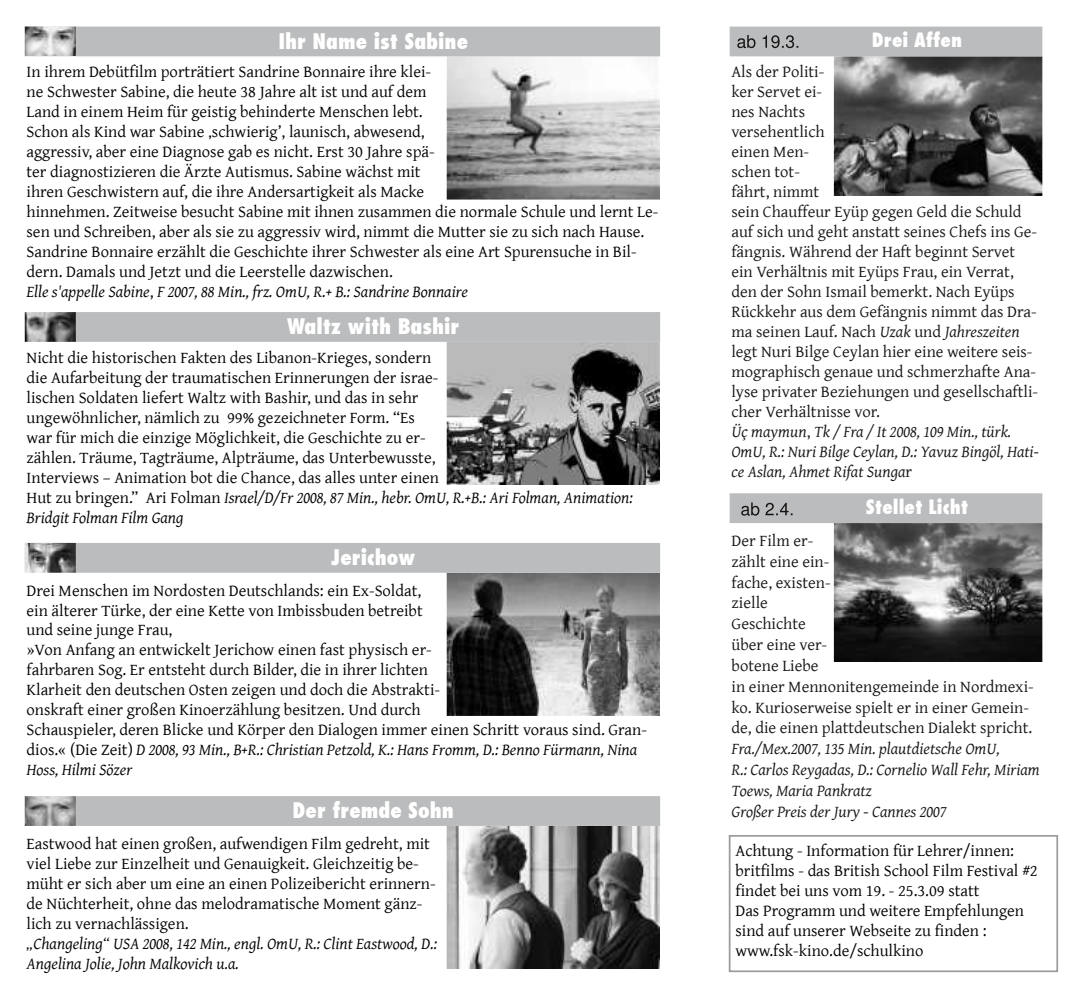
<style>
.page{position:relative;width:1092px;height:993px;background:#fff}
.page>*{position:absolute;margin:0;border:0;box-sizing:border-box;transform-origin:0 0}
.t1{font:21px "Fujiyama Extra Bold Plain";color:#fff}
.t2{font:19.25px "Fujiyama Extra Bold Plain";color:#fff}
.t3{font:16.62px/19.9px "Gentium";color:#000}
.t4{font:16.62px/19.9px "Gentium";color:#161413}
.t5{font:italic 16.62px/20.8px "Gentium";color:#161413}
.t6{font:italic 16.62px/19.9px "Gentium";color:#000}
.s1{font-style:italic}
</style>
<div class="page">
<div style="left:728px;top:834px;width:329px;height:137px;border:2px solid #9a9c9e"></div>
<img style="left:446px;top:56px;width:213px;height:143px">
<div style="left:25px;top:27px;width:635px;height:29px;background:#babcbe"></div>
<img style="left:833px;top:56px;width:209px;height:139px">
<div style="left:729px;top:27px;width:313px;height:29px;background:#babcbe"></div>
<svg style="left:737px;top:35px;width:18px;height:13px"></svg>
<svg style="left:762px;top:35px;width:36px;height:13px"></svg>
<img style="left:446px;top:572px;width:213px;height:143px">
<div style="left:25px;top:542px;width:635px;height:30px;background:#babcbe"></div>
<div style="left:729px;top:493px;width:313px;height:30px;background:#babcbe"></div>
<svg style="left:741px;top:502px;width:18px;height:13px"></svg>
<svg style="left:765px;top:502px;width:27px;height:13px"></svg>
<img style="left:446px;top:342px;width:213px;height:142px">
<div style="left:25px;top:312px;width:635px;height:30px;background:#babcbe"></div>
<img style="left:833px;top:523px;width:209px;height:138px">
<img style="left:446px;top:825px;width:213px;height:143px">
<div style="left:25px;top:795px;width:635px;height:30px;background:#babcbe"></div>
<svg style="left:75px;top:27px;width:1px;height:29px"></svg>
<img style="left:25px;top:27px;width:50px;height:29px">
<svg style="left:25px;top:312px;width:51px;height:30px"></svg>
<img style="left:25px;top:312px;width:50px;height:29px">
<svg style="left:75px;top:542px;width:1px;height:30px"></svg>
<img style="left:25px;top:542px;width:50px;height:30px">
<svg style="left:75px;top:795px;width:1px;height:30px"></svg>
<img style="left:25px;top:795px;width:50px;height:30px">
<p class="t1" style="left:278px;top:32px;width:191px">Ihr Name ist Sabine</p>
<p class="t3" style="left:27px;top:63px;width:633px">In ihrem Debütfilm porträtiert Sandrine Bonnaire ihre klei-<br>ne Schwester Sabine, die heute 38 Jahre alt ist und auf dem<br>Land in einem Heim für geistig behinderte Menschen lebt.<br>Schon als Kind war Sabine ‚schwierig’, launisch, abwesend,<br>aggressiv, aber eine Diagnose gab es nicht. Erst 30 Jahre spä-<br>ter diagnostizieren die Ärzte Autismus. Sabine wächst mit<br>ihren Geschwistern auf, die ihre Andersartigkeit als Macke<br>hinnehmen. Zeitweise besucht Sabine mit ihnen zusammen die normale Schule und lernt Le&shy;sen und Schreiben, aber als sie zu aggressiv wird, nimmt die Mutter sie zu sich nach Hause.<br>Sandrine Bonnaire erzählt die Geschichte ihrer Schwester als eine Art Spurensuche in Bil&shy;dern. Damals und Jetzt und die Leerstelle dazwischen.<br><span class="s1">Elle s'appelle Sabine</span>, <span class="s1">F 2007, 88 Min., frz. OmU, R.+ B.: Sandrine Bonnaire</span></p>
<p class="t1" style="left:287px;top:317px;width:174px">Waltz with Bashir</p>
<p class="t3" style="left:27px;top:348px;width:607px">Nicht die historischen Fakten des Libanon-Krieges, sondern<br>die Aufarbeitung der traumatischen Erinnerungen der israe-<br>lischen Soldaten liefert Waltz with Bashir, und das in sehr<br>ungewöhnlicher, nämlich zu 99% gezeichneter Form. “Es<br>war für mich die einzige Möglichkeit, die Geschichte zu er-<br>zählen. Träume, Tagträume, Alpträume, das Unterbewusste,<br>Interviews – Animation bot die Chance, das alles unter einen<br>Hut zu bringen.” Ari Folman <span class="s1">Israel/D/Fr 2008, 87 Min., hebr. OmU, R.+B.: Ari Folman, Animation:<br>Bridgit Folman Film Gang</span></p>
<p class="t1" style="left:331px;top:548px;width:85px">Jerichow</p>
<p class="t3" style="left:27px;top:580px;width:622px">Drei Menschen im Nordosten Deutschlands: ein Ex-Soldat,<br>ein älterer Türke, der eine Kette von Imbissbuden betreibt<br>und seine junge Frau,<br>»Von Anfang an entwickelt Jerichow einen fast physisch er-<br>fahrbaren Sog. Er entsteht durch Bilder, die in ihrer lichten<br>Klarheit den deutschen Osten zeigen und doch die Abstrakti-<br>onskraft einer großen Kinoerzählung besitzen. Und durch<br>Schauspieler, deren Blicke und Körper den Dialogen immer einen Schritt voraus sind. Gran&shy;dios.« (Die Zeit) <span class="s1">D 2008, 93 Min., B+R.: Christian Petzold, K.: Hans Fromm, D.: Benno Fürmann, Nina Hoss, Hilmi Sözer</span></p>
<p class="t1" style="left:292px;top:801px;width:163px">Der fremde Sohn</p>
<p class="t3" style="left:27px;top:833px;width:410px">Eastwood hat einen großen, aufwendigen Film gedreht, mit viel Liebe zur Einzelheit und Genauigkeit. Gleichzeitig be&shy;müht er sich aber um eine an einen Polizeibericht erinnern&shy;de Nüchterheit, ohne das melodramatische Moment gänz&shy;lich zu vernachlässigen.</p>
<p class="t6" style="left:27px;top:933px;width:412px">„Changeling“ USA 2008, 142 Min., engl. OmU, R.: Clint Eastwood, D.:<br>Angelina Jolie, John Malkovich u.a.</p>
<p class="t2" style="left:871px;top:32px;width:92px">Drei Affen</p>
<p class="t4" style="left:731px;top:63px;width:309px">Als der Politi-<br>ker Servet ei-<br>nes Nachts<br>versehentlich<br>einen Men-<br>schen tot-<br>fährt, nimmt<br>sein Chauffeur Eyüp gegen Geld die Schuld auf sich und geht anstatt seines Chefs ins Ge&shy;fängnis. Während der Haft beginnt Servet ein Verhältnis mit Eyüps Frau, ein Verrat, den der Sohn Ismail bemerkt. Nach Eyüps<br>Rückkehr aus dem Gefängnis nimmt das Dra&shy;ma seinen Lauf. Nach <span class="s1">Uzak</span> und <span class="s1">Jahreszeiten </span>legt Nuri Bilge Ceylan hier eine weitere seis&shy;mographisch genaue und schmerzhafte Ana&shy;lyse privater Beziehungen und gesellschaftli&shy;cher Verhältnisse vor.<br><span class="s1">Üç maymun</span>, <span class="s1">Tk / Fra / It 2008, 109 Min., türk.<br>OmU, R.: Nuri Bilge Ceylan, D.: Yavuz Bingöl, Hati&shy;ce Aslan, Ahmet Rifat Sunga</span>r</p>
<p class="t2" style="left:865px;top:498px;width:104px">Stellet Licht</p>
<p class="t4" style="left:731px;top:530px;width:303px;line-height:20.8px">Der Film er-<br>zählt eine ein-<br>fache, existen-<br>zielle<br>Geschichte<br>über eine ver-<br>botene Liebe<br>in einer Mennonitengemeinde in Nordmexi&shy;ko. Kurioserweise spielt er in einer Gemein&shy;de, die einen plattdeutschen Dialekt spricht.</p>
<p class="t5" style="left:731px;top:738px;width:310px">Fra./Mex.2007, 135 Min. plautdietsche OmU,<br>R.: Carlos Reygadas, D.: Cornelio Wall Fehr, Miriam Toews, Maria Pankratz<br>Großer Preis der Jury - Cannes 2007</p>
<p class="t3" style="left:735px;top:841px;width:304px">Achtung - Information für Lehrer/innen: britfilms - das British School Film Festival #2 findet bei uns vom 19. - 25.3.09 statt<br>Das Programm und weitere Empfehlungen sind auf unserer Webseite zu finden : www.fsk-kino.de/schulkino</p>
</div>
